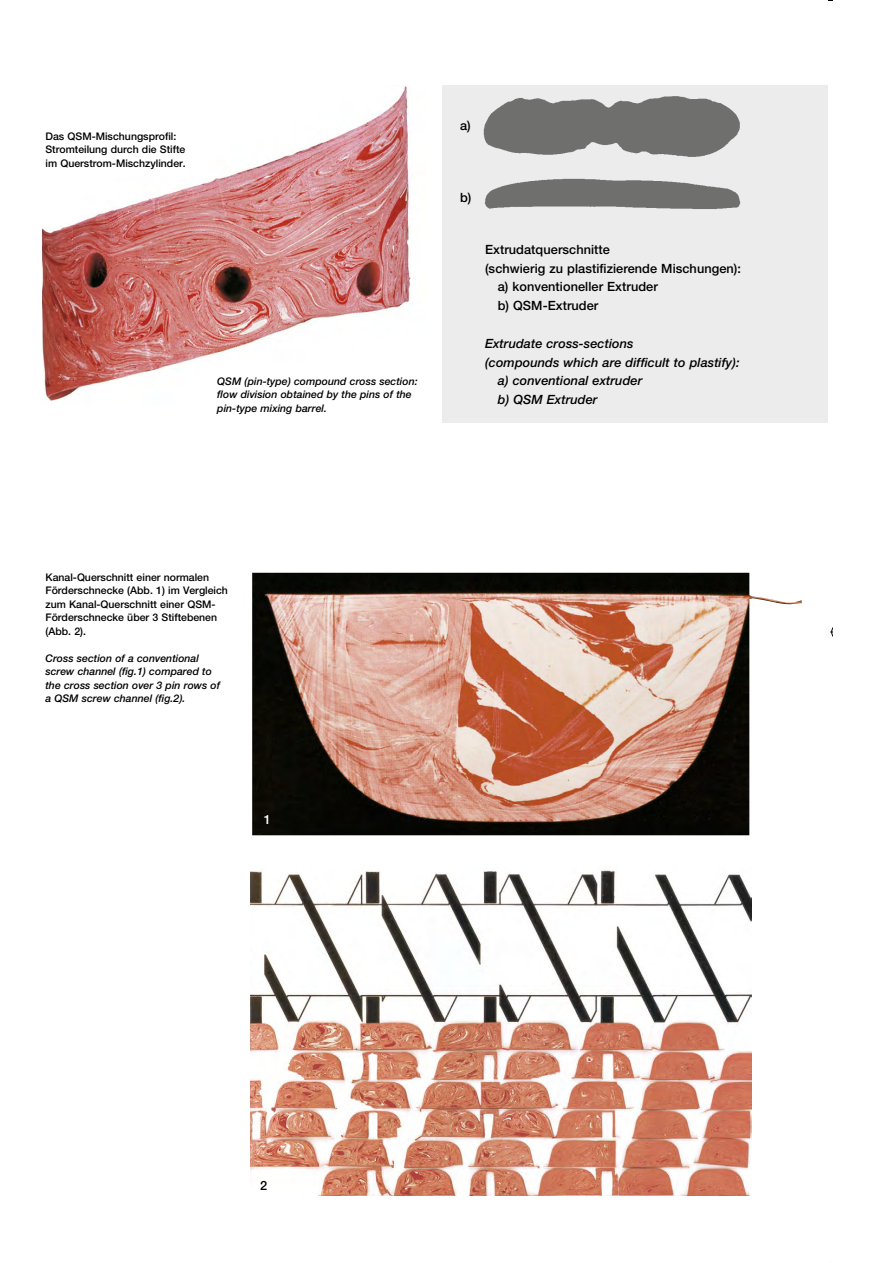
<style>
.page{position:relative;width:893px;height:1263px;background:#fff}
.page>*{position:absolute;margin:0;border:0;box-sizing:border-box;transform-origin:0 0}
.t1{font:500 12.75px "Helvetica Neue";letter-spacing:.005em;color:#000}
.t2{font:italic 500 12.75px "Helvetica Neue";letter-spacing:.005em;color:#000}
.t3{font:500 12.75px "Helvetica Neue";color:#fff}
.t4{font:500 10.5px/13.5px "Helvetica Neue";color:#000}
.t5{font:italic 500 10.5px/13.5px "Helvetica Neue";color:#000}
</style>
<div class="page">
<img style="left:43px;top:86px;width:368px;height:315px">
<img style="left:252px;top:573px;width:550px;height:262px">
<div style="left:443px;top:85px;width:385px;height:338px;background:#ececed"></div>
<img style="left:251px;top:870px;width:500px;height:326px">
<img style="left:483px;top:96px;width:258px;height:113px">
<p class="t4" style="left:45px;top:129px;width:142px">Das QSM-Mischungsprofil:<br>Stromteilung durch die Stifte im Querstrom-Mischzylinder.</p>
<p class="t5" style="left:217px;top:374px;width:202px">QSM (pin-type) compound cross section: flow division obtained by the pins of the pin-type mixing barrel.</p>
<p class="t1" style="left:460px;top:117px;width:12px">a)</p>
<p class="t1" style="left:460px;top:190px;width:13px">b)</p>
<p class="t1" style="left:485px;top:242px;width:126px">Extrudatquerschnitte</p>
<p class="t1" style="left:485px;top:261px;width:258px">(schwierig zu plastifizierende Mischungen):</p>
<p class="t1" style="left:498px;top:279px;width:162px">a) konventioneller Extruder</p>
<p class="t1" style="left:498px;top:298px;width:102px">b) QSM-Extruder</p>
<p class="t2" style="left:485px;top:336px;width:150px">Extrudate cross-sections</p>
<p class="t2" style="left:485px;top:354px;width:256px">(compounds which are difficult to plastify):</p>
<p class="t2" style="left:498px;top:373px;width:146px">a) conventional extruder</p>
<p class="t2" style="left:498px;top:392px;width:101px">b) QSM Extruder</p>
<p class="t4" style="left:45px;top:570px;width:184px">Kanal-Querschnitt einer normalen<br>Förderschnecke (Abb. 1) im Vergleich zum Kanal-Querschnitt einer QSM-<br>Förderschnecke über 3 Stiftebenen (Abb. 2).</p>
<p class="t5" style="left:45px;top:651px;width:176px">Cross section of a conventional screw channel (fig.1) compared to the cross section over 3 pin rows of a QSM screw channel (fig.2).</p>
<p class="t3" style="left:264px;top:812px;width:9px">1</p>
<p class="t1" style="left:260px;top:1178px;width:9px">2</p>
</div>
